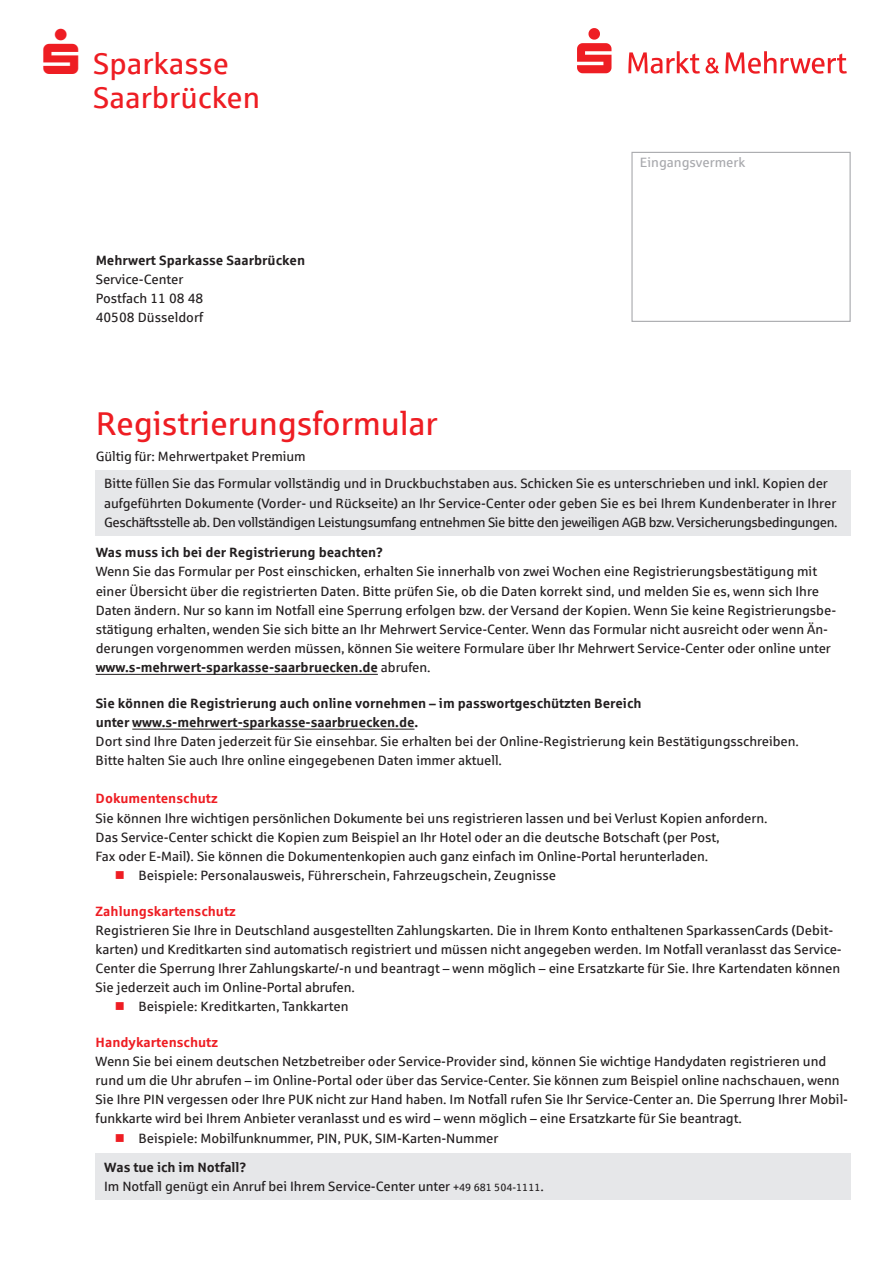
<style>
.page{position:relative;width:893px;height:1263px;background:#fff}
.page>*{position:absolute;margin:0;border:0;box-sizing:border-box;transform-origin:0 0}
.t1{font:33px "Sparkasse Rg";letter-spacing:-.005em;color:#ee1d23}
.t2{font:30px/34.5px "Sparkasse Rg";color:#ee1d23}
.t3{font:13.5px/19.2px "Sparkasse Rg";letter-spacing:-.005em;color:#231f20}
.t4{font:700 13.5px/19.2px "Sparkasse Rg";letter-spacing:-.005em;color:#231f20}
.t5{font:700 13.5px "Sparkasse Rg";color:#ee1d23}
.t6{font:13.5px "Sparkasse Rg";color:#a8a9ad}
.s1{font-weight:700}
.s2{color:#ee1d23}
.s3{font-size:10.5px}
</style>
<div class="page">
<div style="left:631px;top:152px;width:220px;height:170px;border:1px solid #a8a9ad"></div>
<hr style="left:96px;top:674px;width:282px;height:1px;background:#231f20">
<hr style="left:132px;top:729px;width:282px;height:1px;background:#231f20">
<div style="left:96px;top:470px;width:755px;height:65px;background:#e6e7e9"></div>
<div style="left:96px;top:1153px;width:755px;height:47px;background:#e6e7e9"></div>
<svg style="left:577px;top:28px;width:270px;height:46px"></svg>
<h2 class="t2" style="left:93px;top:45px;width:169px;text-indent:-50px">▲ Sparkasse<br>Saarbrücken</h2>
<p class="t4" style="left:96px;top:250px;width:211px">Mehrwert Sparkasse Saarbrücken</p>
<p class="t3" style="left:96px;top:269px;width:109px">Service-Center<br>Postfach 11 08 48<br>40508 Düsseldorf</p>
<h1 class="t1" style="left:96px;top:403px;width:344px">Registrierungsformular</h1>
<p class="t3" style="left:96px;top:446px;width:212px">Gültig für: Mehrwertpaket Premium</p>
<p class="t6" style="left:640px;top:154px;width:107px">Eingangsvermerk</p>
<p class="t3" style="left:104px;top:474px;width:735px">Bitte füllen Sie das Formular vollständig und in Druckbuchstaben aus. Schicken Sie es unterschrieben und inkl. Kopien der aufgeführten Dokumente (Vorder- und Rückseite) an Ihr Service-Center oder geben Sie es bei Ihrem Kundenberater in Ihrer<br>Geschäftsstelle ab. Den vollständigen Leistungsumfang entnehmen Sie bitte den jeweiligen AGB bzw. Versicherungsbedingungen.</p>
<p class="t4" style="left:96px;top:542px;width:289px">Was muss ich bei der Registrierung beachten?</p>
<p class="t3" style="left:96px;top:562px;width:742px">Wenn Sie das Formular per Post einschicken, erhalten Sie innerhalb von zwei Wochen eine Registrierungsbestätigung mit einer Übersicht über die registrierten Daten. Bitte prüfen Sie, ob die Daten korrekt sind, und melden Sie es, wenn sich Ihre Daten ändern. Nur so kann im Notfall eine Sperrung erfolgen bzw. der Versand der Kopien. Wenn Sie keine Registrierungsbe&shy;stätigung erhalten, wenden Sie sich bitte an Ihr Mehrwert Service-Center. Wenn das Formular nicht ausreicht oder wenn Än&shy;derungen vorgenommen werden müssen, können Sie weitere Formulare über Ihr Mehrwert Service-Center oder online unter <span class="s1">www.s-mehrwert-sparkasse-saarbruecken.de</span> abrufen.</p>
<p class="t4" style="left:96px;top:693px;width:547px">Sie können die Registrierung auch online vornehmen – im passwortgeschützten Bereich unter www.s-mehrwert-sparkasse-saarbruecken.de.</p>
<p class="t3" style="left:96px;top:731px;width:705px">Dort sind Ihre Daten jederzeit für Sie einsehbar. Sie erhalten bei der Online-Registrierung kein Bestätigungsschreiben.<br>Bitte halten Sie auch Ihre online eingegebenen Daten immer aktuell.</p>
<p class="t5" style="left:96px;top:790px;width:124px">Dokumentenschutz</p>
<p class="t3" style="left:96px;top:808px;width:673px">Sie können Ihre wichtigen persönlichen Dokumente bei uns registrieren lassen und bei Verlust Kopien anfordern.<br>Das Service-Center schickt die Kopien zum Beispiel an Ihr Hotel oder an die deutsche Botschaft (per Post,<br>Fax oder E-Mail). Sie können die Dokumentenkopien auch ganz einfach im Online-Portal herunterladen.</p>
<p class="t3" style="left:115px;top:865px;width:443px"><span class="s2">■</span> Beispiele: Personalausweis, Führerschein, Fahrzeugschein, Zeugnisse</p>
<p class="t5" style="left:96px;top:902px;width:142px">Zahlungskartenschutz</p>
<p class="t3" style="left:96px;top:920px;width:748px">Registrieren Sie Ihre in Deutschland ausgestellten Zahlungskarten. Die in Ihrem Konto enthaltenen SparkassenCards (Debit&shy;karten) und Kreditkarten sind automatisch registriert und müssen nicht angegeben werden. Im Notfall veranlasst das Service-Center die Sperrung Ihrer Zahlungskarte/-n und beantragt – wenn möglich – eine Ersatzkarte für Sie. Ihre Kartendaten können Sie jederzeit auch im Online-Portal abrufen.</p>
<p class="t3" style="left:115px;top:997px;width:235px"><span class="s2">■</span> Beispiele: Kreditkarten, Tankkarten</p>
<p class="t5" style="left:96px;top:1033px;width:124px">Handykartenschutz</p>
<p class="t3" style="left:96px;top:1051px;width:754px">Wenn Sie bei einem deutschen Netzbetreiber oder Service-Provider sind, können Sie wichtige Handydaten registrieren und rund um die Uhr abrufen – im Online-Portal oder über das Service-Center. Sie können zum Beispiel online nachschauen, wenn Sie Ihre PIN vergessen oder Ihre PUK nicht zur Hand haben. Im Notfall rufen Sie Ihr Service-Center an. Die Sperrung Ihrer Mobil&shy;funkkarte wird bei Ihrem Anbieter veranlasst und es wird – wenn möglich – eine Ersatzkarte für Sie beantragt.</p>
<p class="t3" style="left:115px;top:1128px;width:385px"><span class="s2">■</span> Beispiele: Mobilfunknummer, PIN, PUK, SIM-Karten-Nummer</p>
<p class="t3" style="left:104px;top:1157px;width:441px"><span class="s1">Was tue ich im Notfall?<br></span>Im Notfall genügt ein Anruf bei Ihrem Service-Center unter <span class="s3">+49 681 504-1111</span>.</p>
</div>
